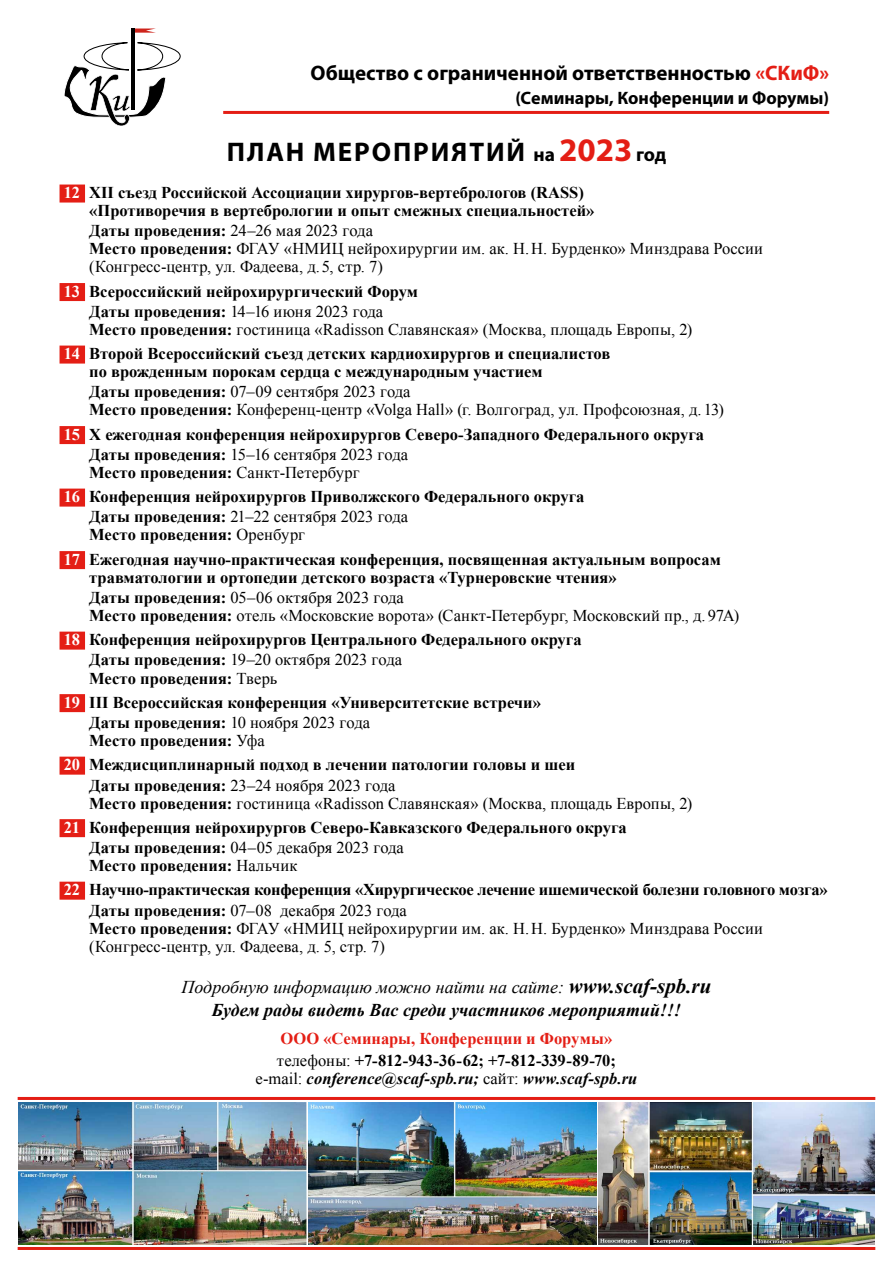
<style>
.page{position:relative;width:893px;height:1263px;background:#fff}
.page>*{position:absolute;margin:0;border:0;box-sizing:border-box;transform-origin:0 0}
.t1{font:700 27px "Myriad Pro";letter-spacing:.07em;color:#000}
.t2{font:700 21px "Myriad Pro";color:#000}
.t3{font:italic 700 18px/22.5px "Times New Roman";color:#000;text-align:center}
.t4{font:700 18px "Myriad Pro";color:#000}
.t5{font:700 16.5px/20.1px "Times New Roman";color:#000}
.t6{font:16.5px/18px "Times New Roman";color:#000}
.t7{font:italic 700 16.5px "Times New Roman";letter-spacing:.005em;color:#000}
.s1{color:#e41e15}
.s2{font-size:19.5px}
.s3{font-size:33px;color:#e41e15}
.s4{color:#fff}
.s5{font-weight:700}
.s6{font-weight:400}
.s7{font-size:21px}
.s8{font-weight:400;font-style:normal}
</style>
<div class="page">
<svg style="left:64px;top:29px;width:117px;height:97px"></svg>
<hr style="left:223px;top:111px;width:606px;height:3px;background:#e41e15">
<img style="left:18px;top:1102px;width:857px;height:142px">
<hr style="left:18px;top:1247px;width:857px;height:3px;background:#e41e15">
<hr style="left:18px;top:1097px;width:857px;height:3px;background:#e41e15">
<div style="left:60px;top:185px;width:25px;height:18px;background:#e41e15"></div>
<div style="left:60px;top:283px;width:25px;height:18px;background:#e41e15"></div>
<div style="left:60px;top:346px;width:25px;height:18px;background:#e41e15"></div>
<div style="left:60px;top:426px;width:25px;height:18px;background:#e41e15"></div>
<div style="left:60px;top:489px;width:25px;height:18px;background:#e41e15"></div>
<div style="left:60px;top:551px;width:25px;height:18px;background:#e41e15"></div>
<div style="left:60px;top:632px;width:25px;height:18px;background:#e41e15"></div>
<div style="left:60px;top:694px;width:25px;height:18px;background:#e41e15"></div>
<div style="left:60px;top:757px;width:25px;height:18px;background:#e41e15"></div>
<div style="left:60px;top:819px;width:25px;height:18px;background:#e41e15"></div>
<div style="left:60px;top:882px;width:25px;height:18px;background:#e41e15"></div>
<p class="t2" style="left:311px;top:59px;width:520px">Общество с ограниченной ответственностью <span class="s1">«СКиФ»</span></p>
<p class="t4" style="left:515px;top:86px;width:315px">(Cеминары, Конференции и Форумы)</p>
<h1 class="t1" style="left:227px;top:134px;width:441px">План мероп риятий <span class="s2">на</span> <span class="s3">2023</span><span class="s2">год</span></h1>
<p class="t5" style="left:89px;top:183px;width:507px;line-height:18px;text-indent:-26px"><span class="s4">12</span> XII съезд Российской Ассоциации хирургов-вертебрологов (RASS) «Противоречия в вертебрологии и опыт смежных специальностей»</p>
<p class="t6" style="left:89px;top:221px;width:675px"><span class="s5">Даты проведения:</span> 24–26 мая 2023 года<br><span class="s5">Место проведения:</span> ФГАУ «НМИЦ нейрохирургии им. ак. Н.Н. Бурденко» Минздрава России (Конгресс-центр, ул. Фадеева, д.5, стр. 7)</p>
<p class="t5" style="left:64px;top:281px;width:356px;text-align:center"><span class="s4">13</span> Всероссийский нейрохирургический Форум<br>Даты проведения: <span class="s6">14–16 июня 2023 года</span></p>
<p class="t5" style="left:64px;top:317px;width:630px;line-height:24.3px;text-indent:26px">Место проведения: <span class="s6">гостиница «Radisson Славянская» (Москва, площадь Европы, 2)<br></span><span class="s4">14</span> Второй Всероссийский съезд детских кардиохирургов и специалистов</p>
<p class="t5" style="left:89px;top:361px;width:455px">по врожденным порокам сердца с международным участием<br>Даты проведения: <span class="s6">07–09 сентября 2023 года</span></p>
<p class="t5" style="left:64px;top:397px;width:662px;line-height:24.3px;text-indent:26px">Место проведения: <span class="s6">Конференц-центр «Volga Hall» (г. Волгоград, ул. Профсоюзная, д. 13)<br></span><span class="s4">15</span> X ежегодная конференция нейрохирургов Северо-Западного Федерального округа</p>
<p class="t6" style="left:89px;top:445px;width:320px"><span class="s5">Даты проведения:</span> 15–16 сентября 2023 года<br><span class="s5">Место проведения:</span> Санкт-Петербург</p>
<p class="t5" style="left:89px;top:486px;width:497px;text-indent:-26px"><span class="s4">16</span> Конференция нейрохирургов Приволжского Федерального округа<br>Даты проведения: <span class="s6">21–22 сентября 2023 года</span></p>
<p class="t5" style="left:64px;top:522px;width:659px;line-height:24.3px;text-indent:26px">Место проведения: <span class="s6">Оренбург<br></span><span class="s4">17</span> Ежегодная научно-практическая конференция, посвященная актуальным вопросам</p>
<p class="t5" style="left:89px;top:567px;width:529px">травматологии и ортопедии детского возраста «Турнеровские чтения»<br>Даты проведения: <span class="s6">05–06 октября 2023 года</span></p>
<p class="t5" style="left:64px;top:603px;width:677px;line-height:24.3px;text-indent:26px">Место проведения: <span class="s6">отель «Московские ворота» (Санкт-Петербург, Московский пр., д. 97А)<br></span><span class="s4">18</span> Конференция нейрохирургов Центрального Федерального округа</p>
<p class="t5" style="left:89px;top:650px;width:314px;line-height:18px">Даты проведения: <span class="s6">19–20 октября 2023 года<br></span>Место проведения: <span class="s6">Тверь</span></p>
<p class="t5" style="left:89px;top:692px;width:453px;text-indent:-26px"><span class="s4">19</span> III Всероссийская конференция «Университетские встречи»<br>Даты проведения: <span class="s6">10 ноября 2023 года</span></p>
<p class="t5" style="left:64px;top:728px;width:513px;line-height:24.3px;text-indent:26px">Место проведения: <span class="s6">Уфа<br></span><span class="s4">20</span> Междисциплинарный подход в лечении патологии головы и шеи</p>
<p class="t6" style="left:89px;top:775px;width:605px"><span class="s5">Даты проведения:</span> 23–24 ноября 2023 года<br><span class="s5">Место проведения:</span> гостиница «Radisson Славянская» (Москва, площадь Европы, 2)</p>
<p class="t5" style="left:89px;top:817px;width:539px;text-indent:-26px"><span class="s4">21</span> Конференция нейрохирургов Северо-Кавказского Федерального округа<br>Даты проведения: <span class="s6">04–05 декабря 2023 года</span></p>
<p class="t5" style="left:64px;top:853px;width:765px;line-height:24.3px;text-indent:26px">Место проведения: <span class="s6">Нальчик<br></span><span class="s4">22</span> Научно-практическая конференция «Хирургическое лечение ишемической болезни головного мозга»</p>
<p class="t6" style="left:89px;top:900px;width:675px"><span class="s5">Даты проведения:</span> 07–08 декабря 2023 года<br><span class="s5">Место проведения:</span> ФГАУ «НМИЦ нейрохирургии им. ак. Н.Н. Бурденко» Минздрава России (Конгресс-центр, ул. Фадеева, д. 5, стр. 7)</p>
<p class="t3" style="left:182px;top:975px;width:531px"><span class="s6">Подробную информацию можно найти на сайте:</span> <span class="s7">www.scaf-spb.ru<br></span>Будем рады видеть Вас среди участников мероприятий!!!</p>
<p class="t5" style="left:277px;top:1026px;width:340px;line-height:22.2px"><span class="s1">ООО «Семинары, Конференции и Форумы» </span><span class="s6">телефоны:</span> +7-812-943-36-62; +7-812-339-89-70;</p>
<p class="t7" style="left:256px;top:1067px;width:383px"><span class="s8">е-mail:</span> conference@scaf-spb.ru; <span class="s8">сайт:</span> www.scaf-spb.ru</p>
</div>
